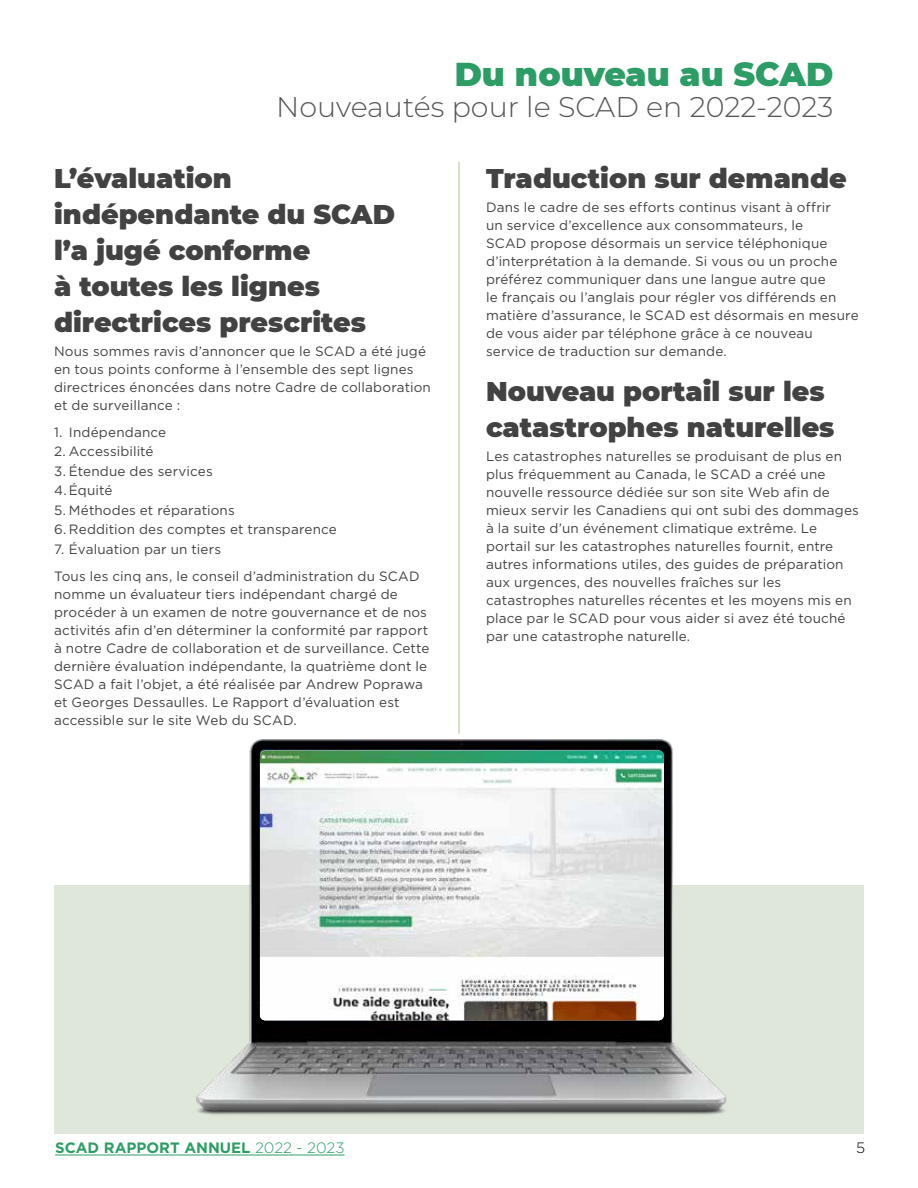
<style>
.page{position:relative;width:918px;height:1188px;background:#fff}
.page>*{position:absolute;margin:0;border:0;box-sizing:border-box;transform-origin:0 0}
.t1{font:900 33px "Montserrat";color:#2d9d66}
.t2{font:300 28.5px "Montserrat";color:#545757}
.t3{font:900 27px/36px "Montserrat";color:#424242}
.t4{font:700 15px "Gotham";color:#2d9d66}
.t5{font:300 15px "Gotham";color:#000}
.t6{font:13.5px/18px "Gotham";letter-spacing:.01em;color:#424242}
.s1{font-weight:300}
</style>
<div class="page">
<hr style="left:55px;top:1155px;width:290px;height:1px;background:#2d9d66">
<hr style="left:459px;top:162px;width:1px;height:572px;background:#a6c491">
<div style="left:54px;top:886px;width:810px;height:248px;background:#dfe7db"></div>
<img style="left:190px;top:740px;width:538px;height:375px">
<img style="left:260px;top:751px;width:404px;height:269px">
<h1 class="t1" style="left:455px;top:49px;width:380px">Du nouveau au SCAD</h1>
<h2 class="t2" style="left:276px;top:88px;width:559px">Nouveautés pour le SCAD en 2022-2023</h2>
<h3 class="t3" style="left:54px;top:159px;width:343px">L’évaluation indépendante du SCAD l’a jugé conforme<br>à toutes les lignes directrices prescrites</h3>
<p class="t6" style="left:54px;top:342px;width:378px">Nous sommes ravis d’annoncer que le SCAD a été jugé en tous points conforme à l’ensemble des sept lignes directrices énoncées dans notre Cadre de collaboration et de surveillance :</p>
<p class="t6" style="left:54px;top:423px;width:114px">1. Indépendance</p>
<p class="t6" style="left:54px;top:442px;width:101px">2. Accessibilité</p>
<p class="t6" style="left:54px;top:462px;width:160px">3. Étendue des services</p>
<p class="t6" style="left:54px;top:481px;width:60px">4. Équité</p>
<p class="t6" style="left:54px;top:501px;width:182px">5. Méthodes et réparations</p>
<p class="t6" style="left:54px;top:520px;width:284px">6. Reddition des comptes et transparence</p>
<p class="t6" style="left:54px;top:535px;width:367px;line-height:27px">7. Évaluation par un tiers<br>Tous les cinq ans, le conseil d’administration du SCAD</p>
<p class="t6" style="left:54px;top:585px;width:377px">nomme un évaluateur tiers indépendant chargé de procéder à un examen de notre gouvernance et de nos activités afin d’en déterminer la conformité par rapport à notre Cadre de collaboration et de surveillance. Cette dernière évaluation indépendante, la quatrième dont le SCAD a fait l’objet, a été réalisée par Andrew Poprawa et Georges Dessaulles. Le Rapport d’évaluation est accessible sur le site Web du SCAD.</p>
<h3 class="t3" style="left:486px;top:159px;width:362px">Traduction sur demande</h3>
<p class="t6" style="left:486px;top:198px;width:374px">Dans le cadre de ses efforts continus visant à offrir<br>un service d’excellence aux consommateurs, le<br>SCAD propose désormais un service téléphonique d’interprétation à la demande. Si vous ou un proche préférez communiquer dans une langue autre que<br>le français ou l’anglais pour régler vos différends en matière d’assurance, le SCAD est désormais en mesure de vous aider par téléphone grâce à ce nouveau service de traduction sur demande.</p>
<h3 class="t3" style="left:486px;top:372px;width:350px">Nouveau portail sur les catastrophes naturelles</h3>
<p class="t6" style="left:486px;top:447px;width:374px">Les catastrophes naturelles se produisant de plus en plus fréquemment au Canada, le SCAD a créé une nouvelle ressource dédiée sur son site Web afin de mieux servir les Canadiens qui ont subi des dommages à la suite d’un événement climatique extrême. Le portail sur les catastrophes naturelles fournit, entre autres informations utiles, des guides de préparation aux urgences, des nouvelles fraîches sur les catastrophes naturelles récentes et les moyens mis en place par le SCAD pour vous aider si avez été touché par une catastrophe naturelle.</p>
<p class="t4" style="left:55px;top:1138px;width:291px">SCAD RAPPORT ANNUEL <span class="s1">2022 - 2023</span></p>
<p class="t5" style="left:856px;top:1139px;width:11px">5</p>
</div>
